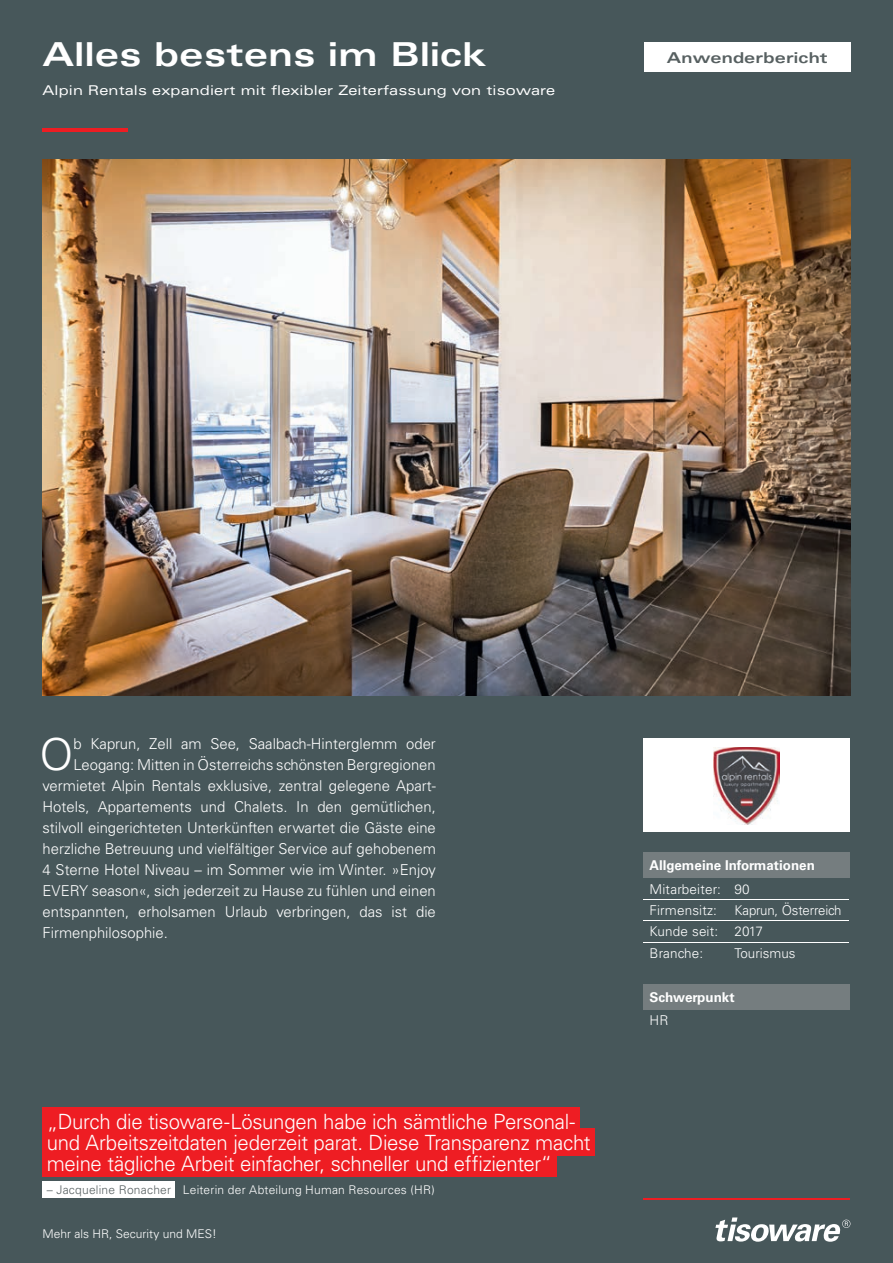
<style>
.page{position:relative;width:893px;height:1263px;background:#47575a}
.page>*{position:absolute;margin:0;border:0;box-sizing:border-box;transform-origin:0 0}
.t1{font:300 44.1px "Univers LT Std";color:#fff}
.t2{font:700 expanded 33px "Univers LT Std";letter-spacing:.01em;color:#fff}
.t3{font:300 21px/21px "Univers LT Std";letter-spacing:-.015em;color:#fff}
.t4{font:300 15px "Univers LT Std";color:#fff}
.t5{font:700 expanded 15px "Univers LT Std";letter-spacing:.01em;color:#576061}
.t6{font:expanded 13.5px "Univers LT Std";letter-spacing:.01em;color:#fff}
.t7{font:300 13.5px/21.3px "Univers LT Std";letter-spacing:-.01em;color:#fff}
.t8{font:300 13.5px/21.5px "Univers LT Std";letter-spacing:.01em;color:#fff}
.t9{font:700 13.5px "Univers LT Std";color:#fff}
.t10{font:300 12px "Univers LT Std";letter-spacing:.015em;color:#fff}
.s1{color:#576061}
</style>
<div class="page">
<img style="left:43px;top:160px;width:807px;height:536px">
<div style="left:644px;top:43px;width:206px;height:29px;background:#fff"></div>
<hr style="left:43px;top:128px;width:85px;height:3px;background:#ee1d23">
<hr style="left:643px;top:1198px;width:206px;height:1px;background:#ee1d23">
<div style="left:643px;top:853px;width:206px;height:25px;background:#757d7f"></div>
<hr style="left:643px;top:899px;width:89px;height:1px;background:#fff">
<hr style="left:732px;top:899px;width:117px;height:1px;background:#fff">
<hr style="left:643px;top:920px;width:89px;height:1px;background:#fff">
<hr style="left:732px;top:920px;width:117px;height:1px;background:#fff">
<hr style="left:643px;top:942px;width:89px;height:1px;background:#fff">
<hr style="left:732px;top:942px;width:117px;height:1px;background:#fff">
<div style="left:643px;top:984px;width:206px;height:26px;background:#757d7f"></div>
<div style="left:43px;top:1107px;width:537px;height:27px;background:#ee1d23"></div>
<div style="left:43px;top:1128px;width:552px;height:27px;background:#ee1d23"></div>
<div style="left:43px;top:1149px;width:514px;height:27px;background:#ee1d23"></div>
<div style="left:43px;top:1181px;width:132px;height:16px;background:#fff"></div>
<div style="left:643px;top:738px;width:206px;height:93px;background:#fff"></div>
<img style="left:713px;top:747px;width:66px;height:77px">
<svg style="left:715px;top:1217px;width:135px;height:25px"></svg>
<h2 class="t2" style="left:43px;top:36px;width:446px">Alles bestens im Blick</h2>
<p class="t6" style="left:43px;top:83px;width:514px">Alpin Rentals expandiert mit exibler Zeiterfassung von tisoware</p>
<p class="t5" style="left:667px;top:49px;width:162px">Anwenderbericht</p>
<h1 class="t1" style="left:40px;top:727px;width:35px">O</h1>
<p class="t4" style="left:74px;top:734px;width:364px">b Kaprun, Zell am See, Saalbach-Hinterglemm oder</p>
<p class="t4" style="left:74px;top:755px;width:364px">Leogang: Mitten in Österreichs schönsten Bergregionen</p>
<p class="t4" style="left:43px;top:776px;width:395px">vermietet Alpin Rentals exklusive, zentral gelegene Apart-</p>
<p class="t4" style="left:43px;top:797px;width:395px">Hotels, Appartements und Chalets. In den gemütlichen,</p>
<p class="t4" style="left:43px;top:818px;width:395px">stilvoll eingerichteten Unterkünften erwartet die Gäste eine</p>
<p class="t4" style="left:43px;top:839px;width:395px">herzliche Betreuung und vielfältiger Service auf gehobenem</p>
<p class="t4" style="left:43px;top:860px;width:395px">4 Sterne Hotel Niveau – im Sommer wie im Winter. »Enjoy</p>
<p class="t4" style="left:43px;top:881px;width:395px">EVERY season«, sich jederzeit zu Hause zu fühlen und einen</p>
<p class="t4" style="left:43px;top:902px;width:395px">entspannten, erholsamen Urlaub verbringen, das ist die</p>
<p class="t4" style="left:43px;top:923px;width:127px">Firmenphilosophie.</p>
<h3 class="t3" style="left:47px;top:1111px;width:545px">„Durch die tisoware-Lösungen habe ich sämtliche Personal&shy;und Arbeitszeitdaten jederzeit parat. Diese Transparenz macht meine tägliche Arbeit einfacher, schneller und effizienter“</h3>
<p class="t10" style="left:47px;top:1182px;width:389px"><span class="s1">– Jacqueline Ronacher</span> Leiterin der Abteilung Human Resources (HR)</p>
<p class="t10" style="left:43px;top:1226px;width:176px">Mehr als HR, Security und MES!</p>
<p class="t9" style="left:649px;top:858px;width:167px">Allgemeine Informationen</p>
<p class="t8" style="left:649px;top:878px;width:102px">Mitarbeiter: 90<br>Firmensitz:</p>
<p class="t7" style="left:649px;top:899px;width:193px;text-indent:85px">Kaprun, Österreich<br>Kunde seit: 2017<br>Branche:</p>
<p class="t8" style="left:735px;top:942px;width:62px">Tourismus</p>
<p class="t9" style="left:649px;top:989px;width:87px">Schwerpunkt</p>
<p class="t8" style="left:649px;top:1010px;width:20px">HR</p>
</div>
